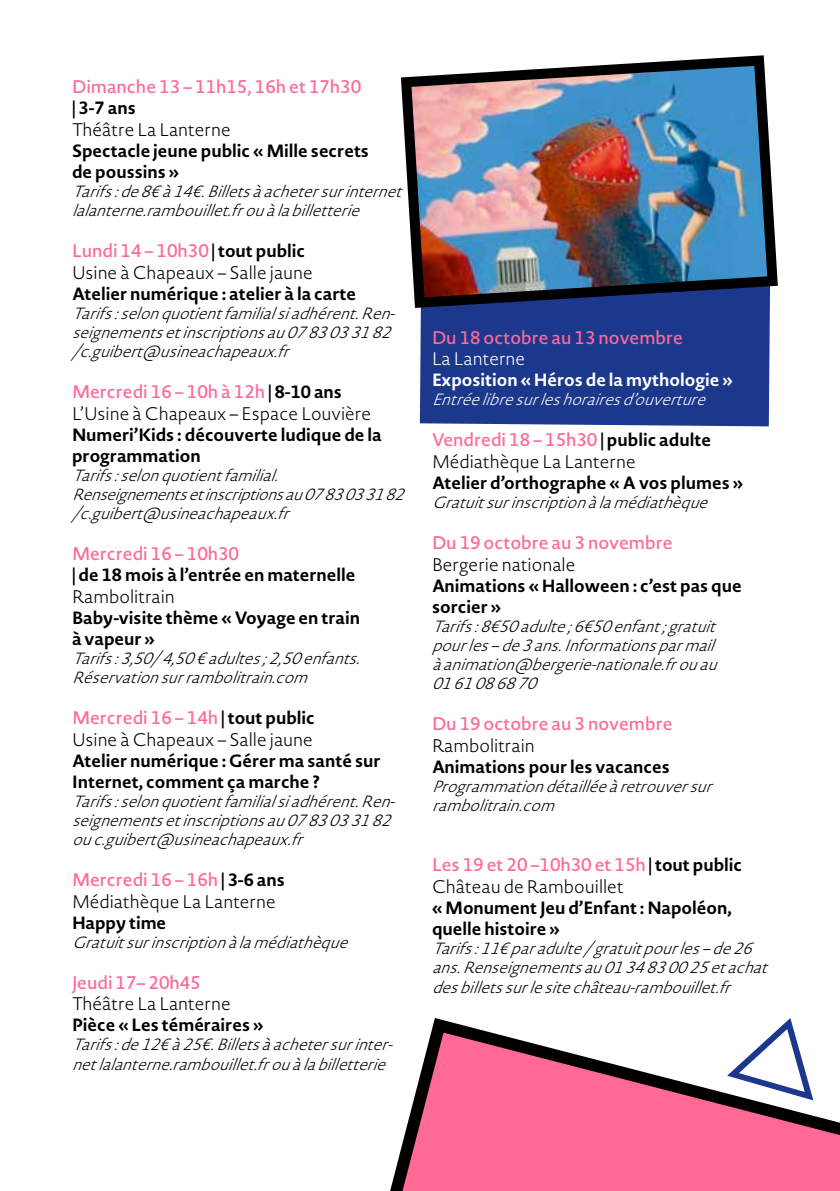
<style>
.page{position:relative;width:840px;height:1191px;background:#fff}
.page>*{position:absolute;margin:0;border:0;box-sizing:border-box;transform-origin:0 0}
.t1{font:200 18px/21.6px "Novel Sans Ar";color:#000}
.t2{font:500 18px/21.6px "Novel Sans Ar";color:#ff6996}
.t3{font:200 18px "Novel Sans Ar";color:#fff}
.t4{font:700 17.6px/21px "Novel Sans Ar";color:#000}
.t5{font:700 17.6px "Novel Sans Ar";color:#fff}
.t6{font:italic 200 16px/19.2px "Novel Sans Ar";color:#000}
.t7{font:italic 200 16px "Novel Sans Ar";color:#fff}
.s1{font-weight:500;color:#ff6996}
.s2{font-weight:700;font-size:17.6px}
.s3{font-weight:700;font-size:17.6px;color:#000}
.s4{font-weight:200;color:#000}
</style>
<div class="page">
<div style="left:419px;top:313px;width:350px;height:113px;background:#1c388c"></div>
<img style="left:400px;top:55px;width:378px;height:258px">
<svg style="left:390px;top:1018px;width:449px;height:173px"></svg>
<svg style="left:726px;top:1018px;width:86px;height:82px"></svg>
<p class="t2" style="left:72px;top:76px;width:290px">Dimanche 13 – 11h15, 16h et 17h30</p>
<p class="t4" style="left:72px;top:97px;width:65px">| 3-7 ans</p>
<p class="t1" style="left:72px;top:119px;width:160px">Théâtre La Lanterne</p>
<p class="t4" style="left:72px;top:140px;width:298px">Spectacle jeune public « Mille secrets de poussins »</p>
<p class="t6" style="left:72px;top:182px;width:339px">Tarifs:de8€à14€.Billetsàachetersurinternet lalanterne.rambouillet.frouàlabilletterie</p>
<p class="t1" style="left:72px;top:240px;width:242px"><span class="s1">Lundi 14 – 10h30</span> <span class="s2">| tout public<br></span>Usine à Chapeaux – Salle jaune</p>
<p class="t4" style="left:72px;top:283px;width:285px">Atelier numérique : atelier à la carte</p>
<p class="t6" style="left:72px;top:304px;width:332px">Tarifs:selonquotientfamilialsiadhérent.Ren&shy;seignementsetinscriptionsau0783033182 /c.guibert@usineachapeaux.fr</p>
<p class="t1" style="left:72px;top:381px;width:300px"><span class="s1">Mercredi 16 – 10h à 12h</span> <span class="s2">| 8-10 ans<br></span>L’Usine à Chapeaux – Espace Louvière</p>
<p class="t4" style="left:72px;top:424px;width:311px">Numeri’Kids : découverte ludique de la programmation</p>
<p class="t6" style="left:72px;top:466px;width:342px">Tarifs:selonquotientfamilial.<br>Renseignementsetinscriptionsau0783033182 /c.guibert@usineachapeaux.fr</p>
<p class="t2" style="left:72px;top:543px;width:168px">Mercredi 16 – 10h30</p>
<p class="t4" style="left:72px;top:564px;width:285px">| de 18 mois à l’entrée en maternelle</p>
<p class="t1" style="left:72px;top:585px;width:104px">Rambolitrain</p>
<p class="t4" style="left:72px;top:607px;width:289px">Baby-visite thème « Voyage en train à vapeur »</p>
<p class="t6" style="left:72px;top:649px;width:298px">Tarifs:3,50/4,50€adultes;2,50enfants.<br>Réservationsurrambolitrain.com</p>
<p class="t1" style="left:72px;top:707px;width:244px"><span class="s1">Mercredi 16 – 14h</span> <span class="s2">| tout public<br></span>Usine à Chapeaux – Salle jaune</p>
<p class="t4" style="left:72px;top:750px;width:310px">Atelier numérique : Gérer ma santé sur<br>Internet, comment ça marche ?</p>
<p class="t6" style="left:72px;top:791px;width:332px">Tarifs:selonquotientfamilialsiadhérent.Ren&shy;seignementsetinscriptionsau0783033182 ouc.guibert@usineachapeaux.fr</p>
<p class="t1" style="left:72px;top:869px;width:214px"><span class="s1">Mercredi 16 – 16h</span> <span class="s2">| 3-6 ans<br></span>Médiathèque La Lanterne</p>
<p class="t4" style="left:72px;top:912px;width:96px">Happy time</p>
<p class="t6" style="left:72px;top:932px;width:285px">Gratuitsurinscriptionàlamédiathèque</p>
<p class="t2" style="left:72px;top:971px;width:130px">Jeudi 17– 20h45</p>
<p class="t1" style="left:72px;top:993px;width:160px">Théâtre La Lanterne</p>
<p class="t4" style="left:72px;top:1014px;width:193px">Pièce « Les téméraires »</p>
<p class="t6" style="left:72px;top:1035px;width:330px">Tarifs:de12€à25€.Billetsàachetersurinter&shy;netlalanterne.rambouillet.frouàlabilletterie</p>
<p class="t2" style="left:432px;top:327px;width:252px">Du 18 octobre au 13 novembre</p>
<p class="t3" style="left:432px;top:348px;width:95px">La Lanterne</p>
<p class="t5" style="left:432px;top:370px;width:302px">Exposition « Héros de la mythologie »</p>
<p class="t7" style="left:432px;top:390px;width:283px">Entréelibresurleshorairesd’ouverture</p>
<p class="t1" style="left:432px;top:429px;width:280px"><span class="s1">Vendredi 18 – 15h30</span> <span class="s2">| public adulte<br></span>Médiathèque La Lanterne</p>
<p class="t4" style="left:432px;top:472px;width:312px">Atelier d’orthographe « A vos plumes »</p>
<p class="t6" style="left:432px;top:493px;width:285px">Gratuitsurinscriptionàlamédiathèque</p>
<p class="t2" style="left:432px;top:532px;width:242px">Du 19 octobre au 3 novembre</p>
<p class="t1" style="left:432px;top:553px;width:145px">Bergerie nationale</p>
<p class="t4" style="left:432px;top:575px;width:311px">Animations « Halloween : c’est pas que sorcier »</p>
<p class="t6" style="left:432px;top:616px;width:295px">Tarifs:8€50adulte;6€50enfant;gratuit pourles–de3ans.Informationsparmail àanimation@bergerie-nationale.frouau 0161086870</p>
<p class="t2" style="left:432px;top:713px;width:242px">Du 19 octobre au 3 novembre</p>
<p class="t1" style="left:432px;top:735px;width:104px">Rambolitrain</p>
<p class="t4" style="left:432px;top:756px;width:239px">Animations pour les vacances</p>
<p class="t6" style="left:432px;top:777px;width:290px">Programmationdétailléeàretrouversur rambolitrain.com</p>
<p class="t2" style="left:432px;top:854px;width:311px">Les 19 et 20 –10h30 et 15h <span class="s3">| tout public<br></span><span class="s4">Château de Rambouillet</span></p>
<p class="t4" style="left:432px;top:897px;width:301px">« Monument Jeu d’Enfant : Napoléon, quelle histoire »</p>
<p class="t6" style="left:432px;top:939px;width:345px">Tarifs:11€paradulte/gratuitpourles–de26 ans.Renseignementsau0134830025etachat desbilletssurlesitechâteau-rambouillet.fr</p>
</div>
